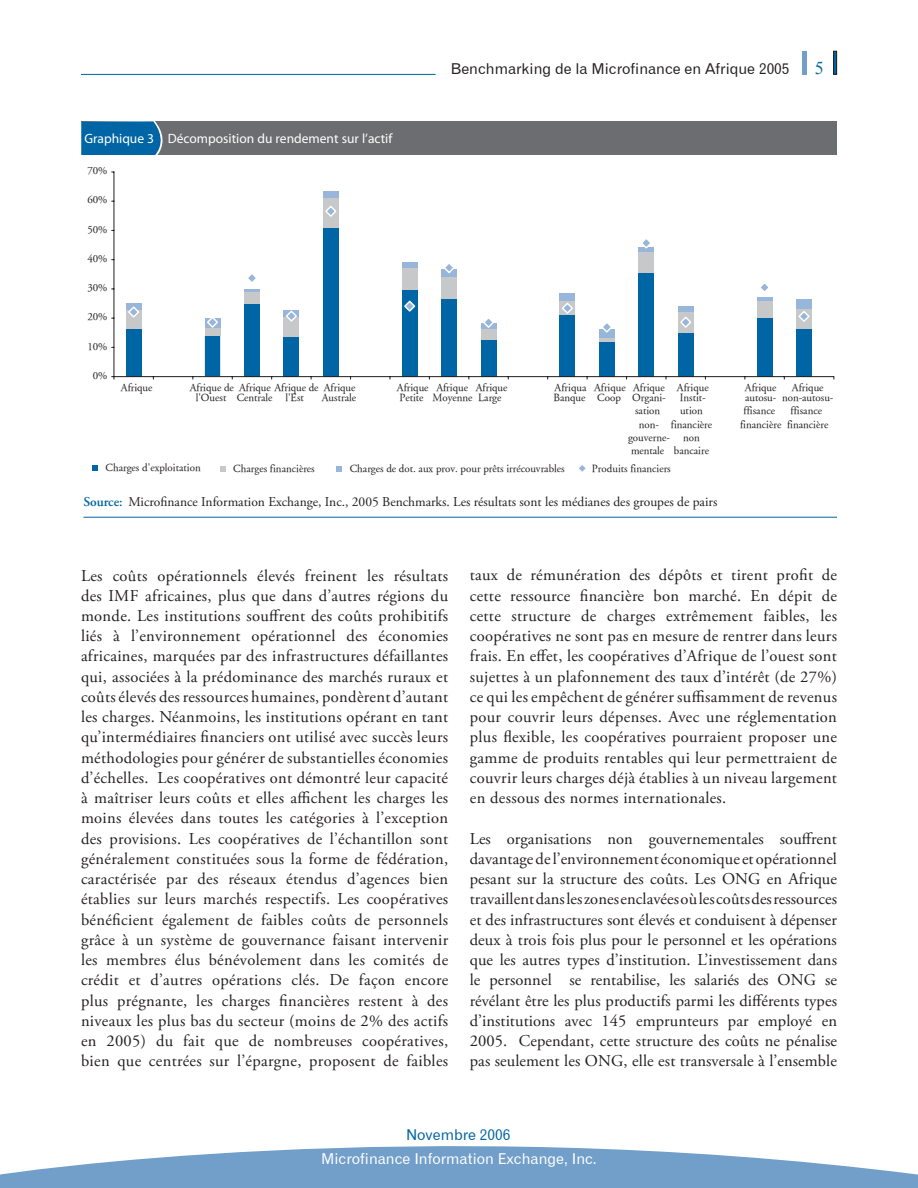
<style>
.page{position:relative;width:918px;height:1188px;background:#fff}
.page>*{position:absolute;margin:0;border:0;box-sizing:border-box;transform-origin:0 0}
.t1{font:16.5px/20.2px "Adobe Garamond Pro";letter-spacing:.02em;color:#231f20;text-align:justify}
.t2{font:15px "Gothic 720 BT Roman B";color:#231f20}
.t3{font:15px "Gothic 720 BT Roman B";color:#fff}
.t4{font:15px "Gothic 720 BT Roman B";color:#0065a4}
.t5{font:13.5px "Adobe Garamond Pro";color:#231f20}
.t6{font:13.5px "Myriad";color:#fff}
.t7{font:10.95px/10.4px "Adobe Garamond";color:#231f20}
.s1{font-weight:600;color:#0065a4}
</style>
<div class="page">
<svg style="left:0;top:1146px;width:918px;height:42px;fill:#729eca"></svg>
<hr style="left:81px;top:74px;width:355px;height:1px;background:#0065a4">
<div style="left:834px;top:51px;width:3px;height:23px;border:1px solid #231f20"></div>
<div style="left:802px;top:51px;width:5px;height:23px;background:#729eca"></div>
<hr style="left:83px;top:517px;width:754px;height:1px;background:#0065a4">
<div style="left:81px;top:122px;width:756px;height:33px;background:#6c6d70"></div>
<svg style="left:81px;top:121px;width:88px;height:34px;background:#136aa1"></svg>
<div style="left:126px;top:329px;width:16px;height:48px;background:#0065a4"></div>
<div style="left:205px;top:336px;width:15px;height:41px;background:#0065a4"></div>
<div style="left:244px;top:304px;width:16px;height:73px;background:#0065a4"></div>
<div style="left:284px;top:337px;width:15px;height:40px;background:#0065a4"></div>
<div style="left:323px;top:228px;width:16px;height:149px;background:#0065a4"></div>
<div style="left:402px;top:290px;width:16px;height:87px;background:#0065a4"></div>
<div style="left:441px;top:299px;width:16px;height:78px;background:#0065a4"></div>
<div style="left:481px;top:340px;width:15px;height:37px;background:#0065a4"></div>
<div style="left:560px;top:315px;width:15px;height:62px;background:#0065a4"></div>
<div style="left:599px;top:342px;width:16px;height:35px;background:#0065a4"></div>
<div style="left:638px;top:273px;width:16px;height:104px;background:#0065a4"></div>
<div style="left:678px;top:332px;width:16px;height:45px;background:#0065a4"></div>
<div style="left:757px;top:317px;width:15px;height:60px;background:#0065a4"></div>
<div style="left:796px;top:329px;width:16px;height:48px;background:#0065a4"></div>
<div style="left:126px;top:310px;width:16px;height:19px;background:#c7c8ca"></div>
<div style="left:205px;top:328px;width:15px;height:8px;background:#c7c8ca"></div>
<div style="left:244px;top:292px;width:16px;height:12px;background:#c7c8ca"></div>
<div style="left:284px;top:316px;width:15px;height:21px;background:#c7c8ca"></div>
<div style="left:323px;top:197px;width:16px;height:31px;background:#c7c8ca"></div>
<div style="left:402px;top:267px;width:16px;height:23px;background:#c7c8ca"></div>
<div style="left:441px;top:277px;width:16px;height:22px;background:#c7c8ca"></div>
<div style="left:481px;top:329px;width:15px;height:11px;background:#c7c8ca"></div>
<svg style="left:560px;top:300px;width:15px;height:15px"></svg>
<div style="left:599px;top:337px;width:16px;height:5px;background:#c7c8ca"></div>
<div style="left:638px;top:252px;width:16px;height:21px;background:#c7c8ca"></div>
<div style="left:678px;top:311px;width:16px;height:21px;background:#c7c8ca"></div>
<div style="left:757px;top:301px;width:15px;height:16px;background:#c7c8ca"></div>
<div style="left:796px;top:309px;width:16px;height:20px;background:#c7c8ca"></div>
<div style="left:126px;top:304px;width:16px;height:6px;background:#98b6d9"></div>
<div style="left:205px;top:318px;width:15px;height:10px;background:#98b6d9"></div>
<hr style="left:244px;top:289px;width:16px;height:3px;background:#98b6d9">
<div style="left:284px;top:310px;width:15px;height:6px;background:#98b6d9"></div>
<div style="left:323px;top:191px;width:16px;height:6px;background:#98b6d9"></div>
<div style="left:402px;top:262px;width:16px;height:5px;background:#98b6d9"></div>
<div style="left:441px;top:270px;width:16px;height:7px;background:#98b6d9"></div>
<div style="left:481px;top:323px;width:15px;height:6px;background:#98b6d9"></div>
<div style="left:560px;top:293px;width:15px;height:7px;background:#98b6d9"></div>
<div style="left:599px;top:329px;width:16px;height:8px;background:#98b6d9"></div>
<div style="left:638px;top:247px;width:16px;height:5px;background:#98b6d9"></div>
<div style="left:678px;top:306px;width:16px;height:5px;background:#98b6d9"></div>
<hr style="left:757px;top:298px;width:15px;height:3px;background:#98b6d9">
<div style="left:796px;top:299px;width:16px;height:10px;background:#98b6d9"></div>
<hr style="left:114px;top:172px;width:1px;height:205px;background:#231f20">
<hr style="left:114px;top:376px;width:720px;height:1px;background:#231f20">
<svg style="left:128px;top:306px;width:11px;height:12px"></svg>
<svg style="left:207px;top:318px;width:11px;height:10px"></svg>
<svg style="left:248px;top:274px;width:8px;height:8px"></svg>
<svg style="left:285px;top:310px;width:13px;height:12px"></svg>
<svg style="left:325px;top:206px;width:12px;height:11px"></svg>
<svg style="left:404px;top:300px;width:12px;height:12px"></svg>
<svg style="left:442px;top:264px;width:14px;height:10px"></svg>
<svg style="left:483px;top:319px;width:11px;height:9px"></svg>
<svg style="left:561px;top:301px;width:13px;height:14px"></svg>
<svg style="left:603px;top:323px;width:8px;height:10px"></svg>
<svg style="left:643px;top:239px;width:7px;height:10px"></svg>
<svg style="left:680px;top:317px;width:11px;height:11px"></svg>
<svg style="left:761px;top:284px;width:7px;height:7px"></svg>
<svg style="left:798px;top:311px;width:12px;height:11px"></svg>
<svg style="left:92px;top:465px;width:6px;height:6px"></svg>
<svg style="left:220px;top:467px;width:5px;height:5px"></svg>
<svg style="left:337px;top:467px;width:5px;height:5px"></svg>
<svg style="left:579px;top:465px;width:7px;height:7px"></svg>
<p class="t6" style="left:84px;top:132px;width:309px">Graphique 3 Décomposition du rendement sur l’actif</p>
<p class="t7" style="left:87px;top:166px;width:22px">70%</p>
<p class="t7" style="left:87px;top:195px;width:22px">60%</p>
<p class="t7" style="left:87px;top:224px;width:22px">50%</p>
<p class="t7" style="left:87px;top:253px;width:22px">40%</p>
<p class="t7" style="left:87px;top:283px;width:22px">30%</p>
<p class="t7" style="left:87px;top:312px;width:22px">20%</p>
<p class="t7" style="left:87px;top:341px;width:22px">10%</p>
<p class="t7" style="left:93px;top:370px;width:16px">0%</p>
<p class="t2" style="left:451px;top:60px;width:340px">Benchmarking de la m icrofinance en Afrique 2005</p>
<p class="t7" style="left:121px;top:383px;width:33px">Afrique</p>
<p class="t7" style="left:190px;top:383px;width:46px;text-align:center">Afrique de l'Ouest</p>
<p class="t7" style="left:237px;top:383px;width:83px">Afrique Afrique de<br>Centrale</p>
<p class="t7" style="left:285px;top:393px;width:20px">l'Est</p>
<p class="t7" style="left:322px;top:383px;width:36px">Afrique<br>Australe</p>
<p class="t7" style="left:397px;top:383px;width:33px">Afrique<br>Petite</p>
<p class="t7" style="left:433px;top:383px;width:42px;text-align:center">Afrique<br>Moyenne</p>
<p class="t7" style="left:476px;top:383px;width:33px">Afrique<br>Large</p>
<p class="t7" style="left:554px;top:383px;width:34px">Afriqua<br>Banque</p>
<p class="t7" style="left:594px;top:383px;width:33px">Afrique<br>Coop</p>
<p class="t7" style="left:632px;top:383px;width:35px">Afrique<br>Organi-</p>
<p class="t7" style="left:628px;top:405px;width:43px;line-height:13px;text-align:center">sation non&shy;gouverne&shy;mentale</p>
<p class="t7" style="left:677px;top:383px;width:33px">Afrique<br>Instit-</p>
<p class="t7" style="left:671px;top:405px;width:43px;line-height:13px;text-align:center">ution financière non bancaire</p>
<p class="t7" style="left:106px;top:462px;width:97px">Charges d'exploitation</p>
<p class="t7" style="left:233px;top:464px;width:83px">Charges financières</p>
<p class="t7" style="left:350px;top:464px;width:216px">Charges de dot. aux prov. pour prêts irrécouvrables</p>
<p class="t7" style="left:592px;top:464px;width:80px">Produits financiers</p>
<p class="t5" style="left:83px;top:494px;width:635px"><span class="s1">Source:</span> Microfinance Information Exchange, Inc., 2005 Benchmarks. Les résultats sont les médianes des groupes de pairs</p>
<p class="t7" style="left:745px;top:383px;width:33px">Afrique autosu-</p>
<p class="t7" style="left:740px;top:405px;width:43px;line-height:13px;text-align:center">ffisance financière</p>
<p class="t7" style="left:782px;top:383px;width:53px;text-align:center">Afrique non-autosu-</p>
<p class="t7" style="left:787px;top:405px;width:43px;line-height:13px;text-align:center">ffisance financière</p>
<p class="t1" style="left:81px;top:566px;width:369px">Les coûts opérationnels élevés freinent les résultats des IMF africaines, plus que dans d’autres régions du monde. Les institutions souffrent des coûts prohibitifs liés à l’environnement opérationnel des économies africaines, marquées par des infrastructures défaillantes qui, associées à la prédominance des marchés ruraux et coûts élevés des ressources humaines, pondèrent d’autant les charges. Néanmoins, les institutions opérant en tant qu’intermédiaires financiers ont utilisé avec succès leurs méthodologies pour générer de substantielles économies d’échelles. Les coopératives ont démontré leur capacité à maîtriser leurs coûts et elles affichent les charges les moins élevées dans toutes les catégories à l’exception des provisions. Les coopératives de l’échantillon sont généralement constituées sous la forme de fédération, caractérisée par des réseaux étendus d’agences bien établies sur leurs marchés respectifs. Les coopératives bénéficient également de faibles coûts de personnels grâce à un système de gouvernance faisant intervenir les membres élus bénévolement dans les comités de crédit et d’autres opérations clés. De façon encore plus prégnante, les charges financières restent à des niveaux les plus bas du secteur (moins de 2% des actifs en 2005) du fait que de nombreuses coopératives, bien que centrées sur l’épargne, proposent de faibles</p>
<p class="t1" style="left:470px;top:566px;width:369px">taux de rémunération des dépôts et tirent profit de cette ressource financière bon marché. En dépit de cette structure de charges extrêmement faibles, les coopératives ne sont pas en mesure de rentrer dans leurs frais. En effet, les coopératives d’Afrique de l’ouest sont sujettes à un plafonnement des taux d’intérêt (de 27%) ce qui les empêchent de générer suffisamment de revenus pour couvrir leurs dépenses. Avec une réglementation plus flexible, les coopératives pourraient proposer une gamme de produits rentables qui leur permettraient de couvrir leurs charges déjà établies à un niveau largement en dessous des normes internationales.</p>
<p class="t1" style="left:470px;top:829px;width:369px">Les organisations non gouvernementales souffrent davantage de l’environnement économique et opérationnel pesant sur la structure des coûts. Les ONG en Afrique travaillent dans les zones enclavées où les coûts des ressources et des infrastructures sont élevés et conduisent à dépenser deux à trois fois plus pour le personnel et les opérations que les autres types d’institution. L’investissement dans le personnel se rentabilise, les salariés des ONG se révélant être les plus productifs parmi les différents types d’institutions avec 145 emprunteurs par employé en 2005. Cependant, cette structure des coûts ne pénalise pas seulement les ONG, elle est transversale à l’ensemble</p>
<p class="t4" style="left:406px;top:1126px;width:106px">Novembre 2006</p>
<p class="t3" style="left:321px;top:1149px;width:277px">Microfinance Information Exchange, Inc.</p>
</div>
